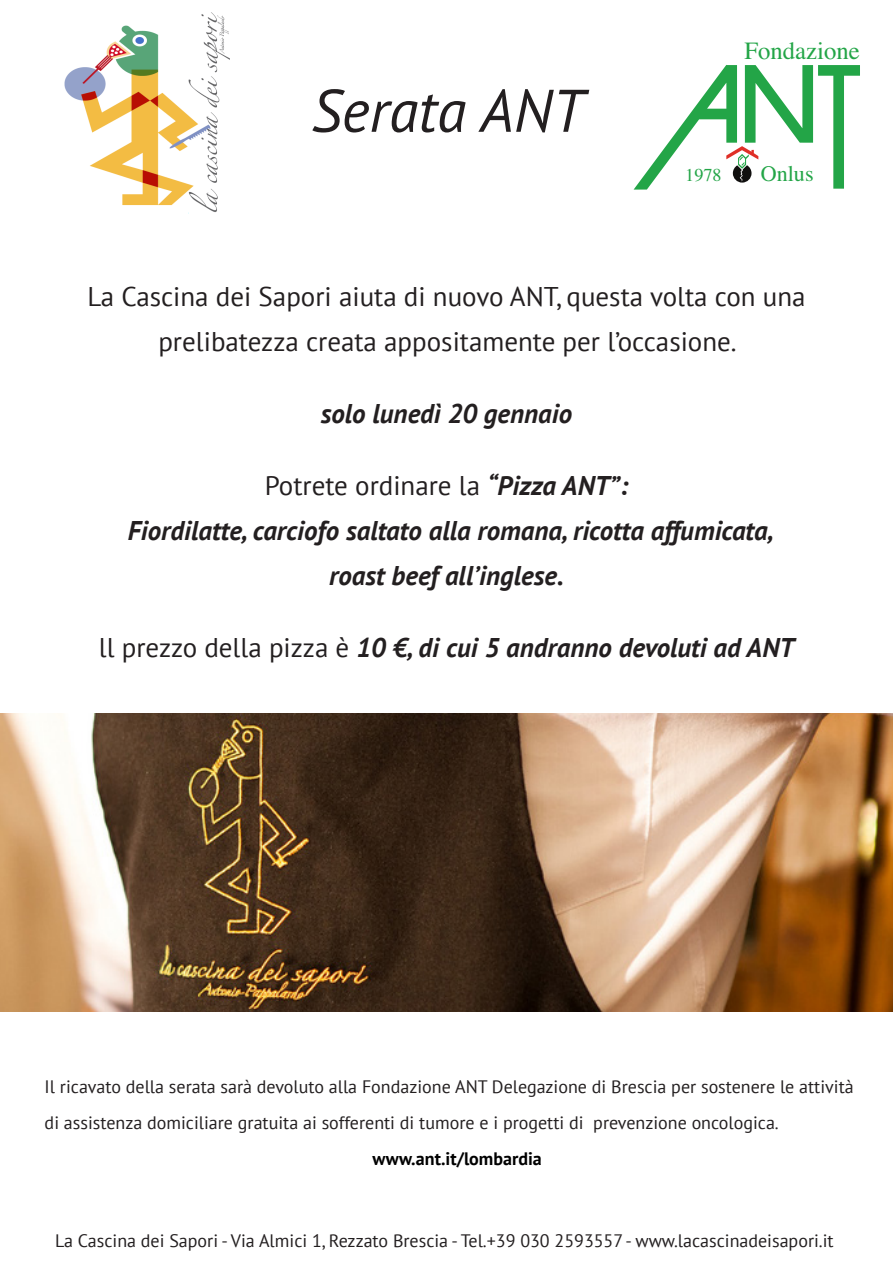
<style>
.page{position:relative;width:893px;height:1263px;background:#fff}
.page>*{position:absolute;margin:0;border:0;box-sizing:border-box;transform-origin:0 0}
.t1{font:italic 60px "PT Sans";color:#231f20}
.t2{font:italic 700 27px "PT Sans";color:#231f20}
.t3{font:27px/45px "PT Sans";color:#231f20;text-align:center}
.t4{font:24.75px "Times";color:#23a547}
.t5{font:22.2px "Times";color:#23a547}
.t6{font:18.3px "Times";color:#23a547}
.t7{font:18px/36px "PT Sans";color:#231f20}
.t8{font:700 18px "PT Sans";color:#000}
.s1{font-weight:700;font-style:italic}
.s2{font-weight:400;font-style:normal}
</style>
<div class="page">
<svg style="left:634px;top:65px;width:226px;height:125px"></svg>
<img style="left:64px;top:13px;width:166px;height:201px">
<img style="left:0;top:713px;width:893px;height:298px">
<p class="t1" style="left:311px;top:72px;width:274px">Serata ANT</p>
<p class="t4" style="left:744px;top:28px;width:117px">Fondazione</p>
<p class="t6" style="left:685px;top:158px;width:38px">1978</p>
<p class="t5" style="left:761px;top:153px;width:54px">Onlus</p>
<p class="t3" style="left:87px;top:274px;width:720px">La Cascina dei Sapori aiuta di nuovo ANT, questa volta con una prelibatezza creata appositamente per l’occasione.</p>
<p class="t2" style="left:321px;top:396px;width:253px">solo lunedì 20 gennaio</p>
<p class="t3" style="left:265px;top:463px;width:365px">Potrete ordinare la <span class="s1">“Pizza ANT”:</span></p>
<p class="t2" style="left:128px;top:513px;width:647px">Fiordilatte, carciofo saltato alla romana, ricotta affumicata,</p>
<p class="t2" style="left:329px;top:558px;width:236px">roast beef all’inglese.</p>
<p class="t2" style="left:99px;top:630px;width:697px"><span class="s2">ll prezzo della pizza è</span> 10 €, di cui 5 andranno devoluti ad ANT</p>
<p class="t7" style="left:45px;top:1068px;width:810px">Il ricavato della serata sarà devoluto alla Fondazione ANT Delegazione di Brescia per sostenere le attività di assistenza domiciliare gratuita ai sofferenti di tumore e i progetti di prevenzione oncologica.</p>
<p class="t8" style="left:372px;top:1146px;width:171px">www.ant.it/lombardia</p>
<p class="t7" style="left:55px;top:1222px;width:780px">La Cascina dei Sapori - Via Almici 1, Rezzato Brescia - Tel.+39 030 2593557 - www.lacascinadeisapori.it</p>
</div>
